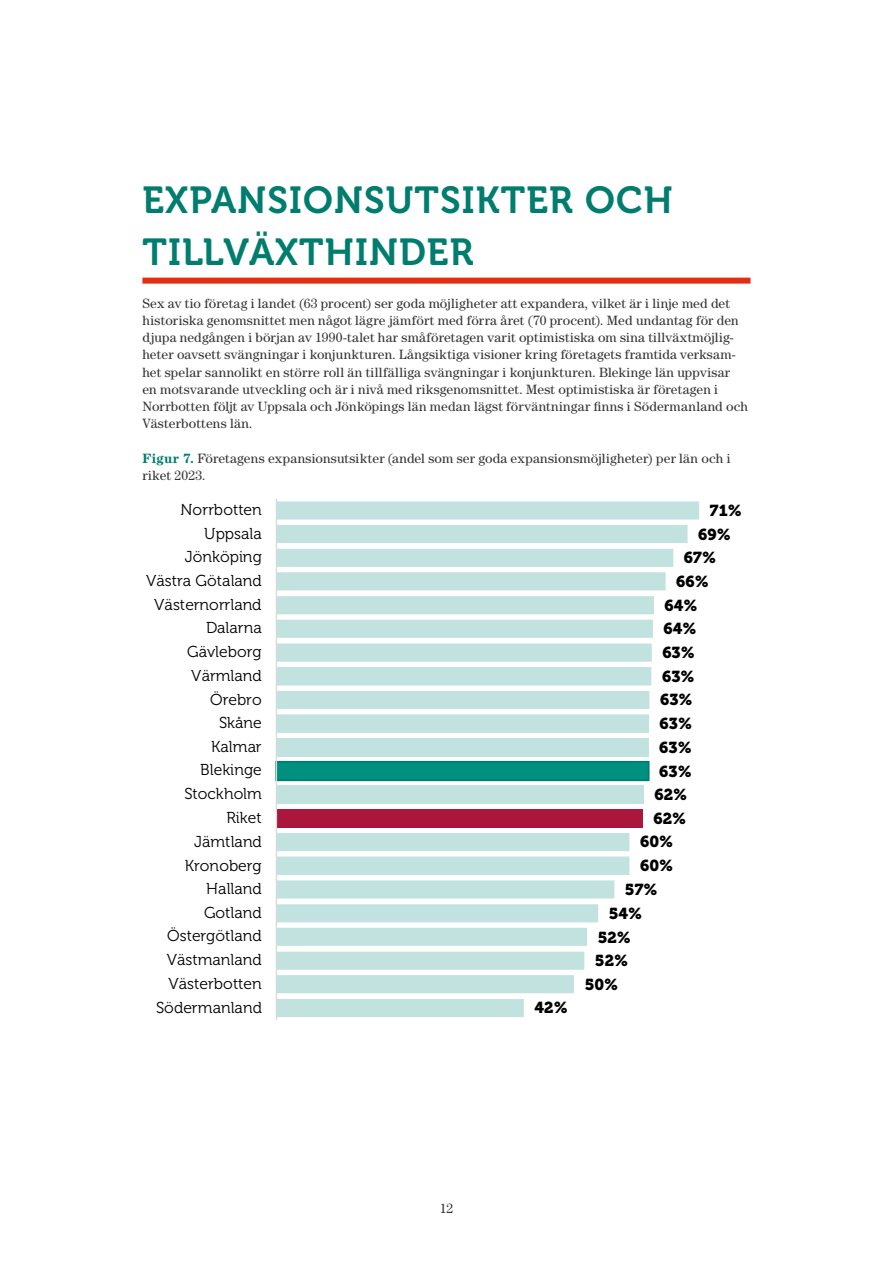
<style>
.page{position:relative;width:893px;height:1263px;background:#fff}
.page>*{position:absolute;margin:0;border:0;box-sizing:border-box;transform-origin:0 0}
.t1{font:37.5px/51.8px "Museo 700";letter-spacing:.03em;color:#007d6e}
.t2{font:15.75px/23.7px "Museo 300";color:#000;text-align:right}
.t3{font:15.75px "Museo 900";letter-spacing:.005em;color:#000}
.t4{font:13.5px/17.2px "Century Std";letter-spacing:.015em;color:#333}
.s1{font-weight:700;color:#007d6e}
</style>
<div class="page">
<div style="left:142px;top:278px;width:608px;height:6px;background:#e52d12"></div>
<svg style="left:277px;top:501px;width:422px;height:516px;fill:#c1e2df"></svg>
<hr style="left:276px;top:498px;width:1px;height:522px;background:#d9d9d9">
<h1 class="t1" style="left:142px;top:175px;width:532px">EXPANSIONSUTSIKTER OCH<br>TILLVÄXTHINDER</h1>
<p class="t4" style="left:142px;top:294px;width:607px">Sex av tio företag i landet (63 procent) ser goda möjligheter att expandera, vilket är i linje med det historiska genomsnittet men något lägre jämfört med förra året (70 procent). Med undantag för den djupa nedgången i början av 1990-talet har småföretagen varit optimistiska om sina tillväxtmöjlig&shy;heter oavsett svängningar i konjunkturen. Långsiktiga visioner kring företagets framtida verksam&shy;het spelar sannolikt en större roll än tillfälliga svängningar i konjunkturen. Blekinge län uppvisar<br>en motsvarande utveckling och är i nivå med riksgenomsnittet. Mest optimistiska är företagen i Norrbotten följt av Uppsala och Jönköpings län medan lägst förväntningar finns i Södermanland och Västerbottens län.</p>
<p class="t4" style="left:142px;top:449px;width:590px"><span class="s1">Figur 7.</span> Företagens expansionsutsikter (andel som ser goda expansionsmöjligheter) per län och i riket 2023.</p>
<p class="t3" style="left:710px;top:501px;width:34px">71%</p>
<p class="t3" style="left:698px;top:525px;width:34px">69%</p>
<p class="t3" style="left:684px;top:549px;width:34px">67%</p>
<p class="t3" style="left:676px;top:573px;width:34px">66%</p>
<p class="t3" style="left:665px;top:596px;width:35px">64%</p>
<p class="t3" style="left:663px;top:620px;width:35px">64%</p>
<p class="t3" style="left:662px;top:643px;width:34px">63%</p>
<p class="t3" style="left:662px;top:667px;width:34px">63%</p>
<p class="t3" style="left:660px;top:691px;width:34px">63%</p>
<p class="t3" style="left:659px;top:715px;width:34px">63%</p>
<p class="t3" style="left:659px;top:738px;width:34px">63%</p>
<p class="t3" style="left:659px;top:762px;width:34px">63%</p>
<p class="t3" style="left:654px;top:786px;width:34px">62%</p>
<p class="t3" style="left:654px;top:809px;width:34px">62%</p>
<p class="t3" style="left:640px;top:833px;width:35px">60%</p>
<p class="t3" style="left:640px;top:857px;width:35px">60%</p>
<p class="t3" style="left:625px;top:881px;width:34px">57%</p>
<p class="t3" style="left:609px;top:904px;width:35px">54%</p>
<p class="t3" style="left:598px;top:928px;width:35px">52%</p>
<p class="t3" style="left:595px;top:951px;width:35px">52%</p>
<p class="t3" style="left:585px;top:975px;width:35px">50%</p>
<p class="t3" style="left:535px;top:999px;width:35px">42%</p>
<p class="t2" style="left:146px;top:498px;width:118px">Norrbotten<br>Uppsala<br>Jönköping<br>Västra Götaland<br>Västernorrland<br>Dalarna<br>Gävleborg<br>Värmland<br>Örebro<br>Skåne<br>Kalmar<br>Blekinge<br>Stockholm<br>Riket<br>Jämtland<br>Kronoberg<br>Halland<br>Gotland<br>Östergötland<br>Västmanland<br>Västerbotten<br>Södermanland</p>
<p class="t4" style="left:440px;top:1199px;width:15px">12</p>
</div>
